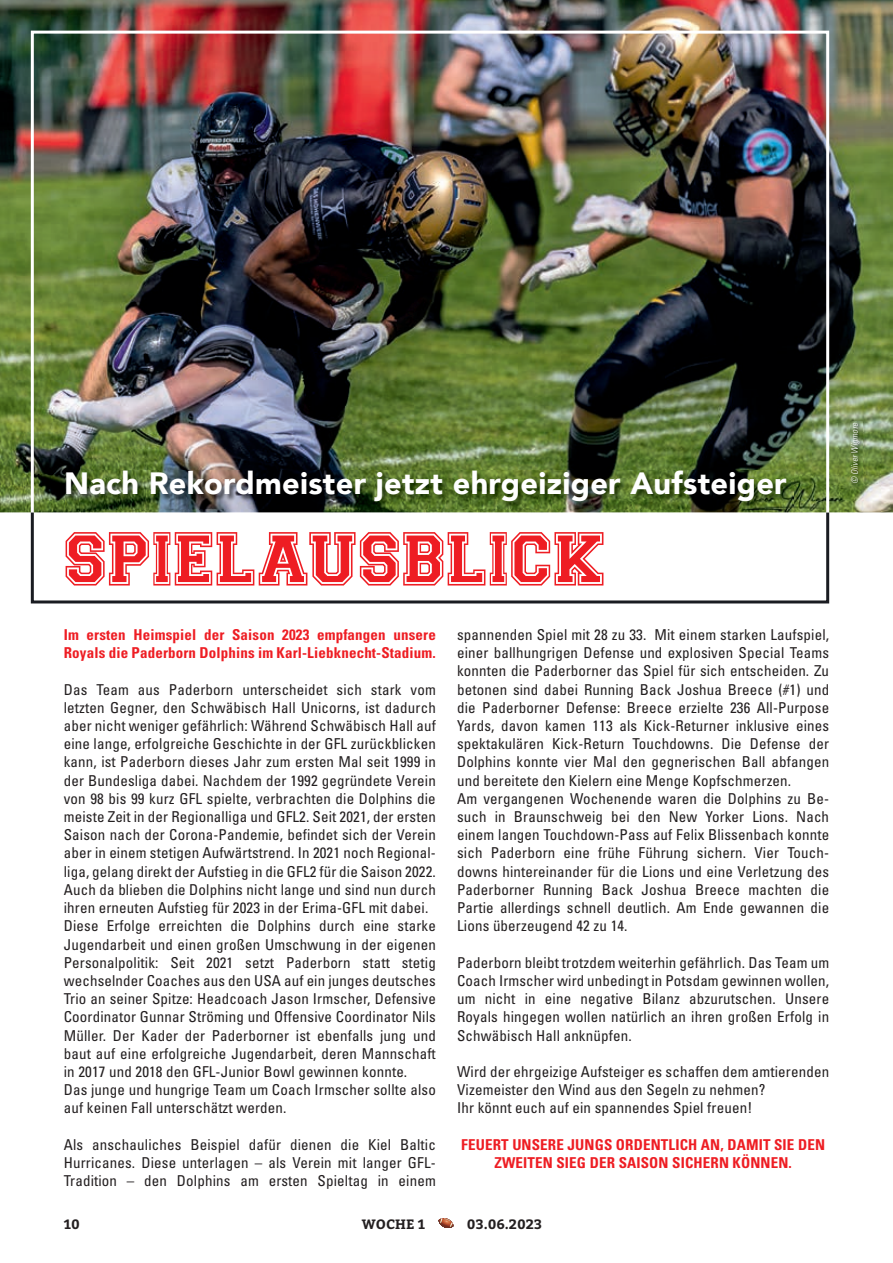
<style>
.page{position:relative;width:893px;height:1263px;background:#fff}
.page>*{position:absolute;margin:0;border:0;box-sizing:border-box;transform-origin:0 0}
.t1{font:500 72px "Collegiate Heavy Outline";letter-spacing:.01em;color:#ee1d23}
.t2{font:900 30.75px "Avenir";letter-spacing:.01em;color:#fff}
.t3{font:condensed 15px/18.1px "Univers LT Std";letter-spacing:.01em;color:#231f20}
.t4{font:700 condensed 15px/18.1px "Univers LT Std";letter-spacing:.01em;color:#ee1d23}
.t5{font:700 13.5px "Bitter";color:#231f20}
.t6{font:italic 300 condensed 9px "Univers LT Std";color:#fff}
</style>
<div class="page">
<img style="left:0;top:0;width:893px;height:512px">
<img style="left:850px;top:422px;width:13px;height:65px">
<svg style="left:439px;top:1218px;width:15px;height:10px"></svg>
<div style="left:31px;top:511px;width:798px;height:92px;border:3px solid #1a1c21"></div>
<img style="left:29px;top:29px;width:802px;height:486px">
<h2 class="t2" style="left:64px;top:457px;width:724px">Nach Rekordmeister jetzt ehrgeiziger Aufsteiger</h2>
<h1 class="t1" style="left:64px;top:531px;width:543px">SPIELAUSBLICK</h1>
<p class="t4" style="left:64px;top:625px;width:374px">Im ersten Heimspiel der Saison 2023 empfangen unsere<br>Royals die Paderborn Dolphins im Karl-Liebknecht-Stadium.</p>
<p class="t3" style="left:64px;top:680px;width:374px">Das Team aus Paderborn unterscheidet sich stark vom letzten Gegner, den Schwäbisch Hall Unicorns, ist dadurch aber nicht weniger gefährlich: Während Schwäbisch Hall auf eine lange, erfolgreiche Geschichte in der GFL zurückblicken kann, ist Paderborn dieses Jahr zum ersten Mal seit 1999 in der Bundesliga dabei. Nachdem der 1992 gegründete Verein von 98 bis 99 kurz GFL spielte, verbrachten die Dolphins die meiste Zeit in der Regionalliga und GFL2. Seit 2021, der ersten Saison nach der Corona-Pandemie, befindet sich der Verein aber in einem stetigen Aufwärtstrend. In 2021 noch Regional&shy;liga, gelang direkt der Aufstieg in die GFL2 für die Saison 2022.<br>Auch da blieben die Dolphins nicht lange und sind nun durch ihren erneuten Aufstieg für 2023 in der Erima-GFL mit dabei.<br>Diese Erfolge erreichten die Dolphins durch eine starke Jugendarbeit und einen großen Umschwung in der eigenen Personalpolitik: Seit 2021 setzt Paderborn statt stetig wechselnder Coaches aus den USA auf ein junges deutsches Trio an seiner Spitze: Headcoach Jason Irmscher, Defensive Coordinator Gunnar Ströming und Offensive Coordinator Nils Müller. Der Kader der Paderborner ist ebenfalls jung und baut auf eine erfolgreiche Jugendarbeit, deren Mannschaft in 2017 und 2018 den GFL-Junior Bowl gewinnen konnte.<br>Das junge und hungrige Team um Coach Irmscher sollte also auf keinen Fall unterschätzt werden.</p>
<p class="t3" style="left:64px;top:1135px;width:374px;text-align:justify">Als anschauliches Beispiel dafür dienen die Kiel Baltic Hurricanes. Diese unterlagen – als Verein mit langer GFL-Tradition – den Dolphins am ersten Spieltag in einem</p>
<p class="t3" style="left:457px;top:625px;width:374px">spannenden Spiel mit 28 zu 33. Mit einem starken Laufspiel, einer ballhungrigen Defense und explosiven Special Teams konnten die Paderborner das Spiel für sich entscheiden. Zu betonen sind dabei Running Back Joshua Breece (#1) und die Paderborner Defense: Breece erzielte 236 All-Purpose Yards, davon kamen 113 als Kick-Returner inklusive eines spektakulären Kick-Return Touchdowns. Die Defense der Dolphins konnte vier Mal den gegnerischen Ball abfangen und bereitete den Kielern eine Menge Kopfschmerzen.<br>Am vergangenen Wochenende waren die Dolphins zu Be&shy;such in Braunschweig bei den New Yorker Lions. Nach einem langen Touchdown-Pass auf Felix Blissenbach konnte sich Paderborn eine frühe Führung sichern. Vier Touch&shy;downs hintereinander für die Lions und eine Verletzung des Paderborner Running Back Joshua Breece machten die Partie allerdings schnell deutlich. Am Ende gewannen die Lions überzeugend 42 zu 14.</p>
<p class="t3" style="left:457px;top:953px;width:374px;text-align:justify">Paderborn bleibt trotzdem weiterhin gefährlich. Das Team um Coach Irmscher wird unbedingt in Potsdam gewinnen wollen, um nicht in eine negative Bilanz abzurutschen. Unsere Royals hingegen wollen natürlich an ihren großen Erfolg in Schwäbisch Hall anknüpfen.</p>
<p class="t3" style="left:457px;top:1062px;width:374px">Wird der ehrgeizige Aufsteiger es schaffen dem amtierenden<br>Vizemeister den Wind aus den Segeln zu nehmen?<br>Ihr könnt euch auf ein spannendes Spiel freuen!</p>
<p class="t4" style="left:461px;top:1135px;width:365px;text-align:center">FEUERT UNSERE JUNGS ORDENTLICH AN, DAMIT SIE DEN<br>ZWEITEN SIEG DER SAISON SICHERN KÖNNEN.</p>
<p class="t5" style="left:64px;top:1215px;width:17px">10</p>
<p class="t5" style="left:362px;top:1215px;width:65px">WOCHE 1</p>
<p class="t5" style="left:467px;top:1215px;width:77px">03.06.2023</p>
<p class="t6" style="left:849px;top:484px;width:63px;rotate:-90deg">© Oliver Wigmore</p>
</div>
